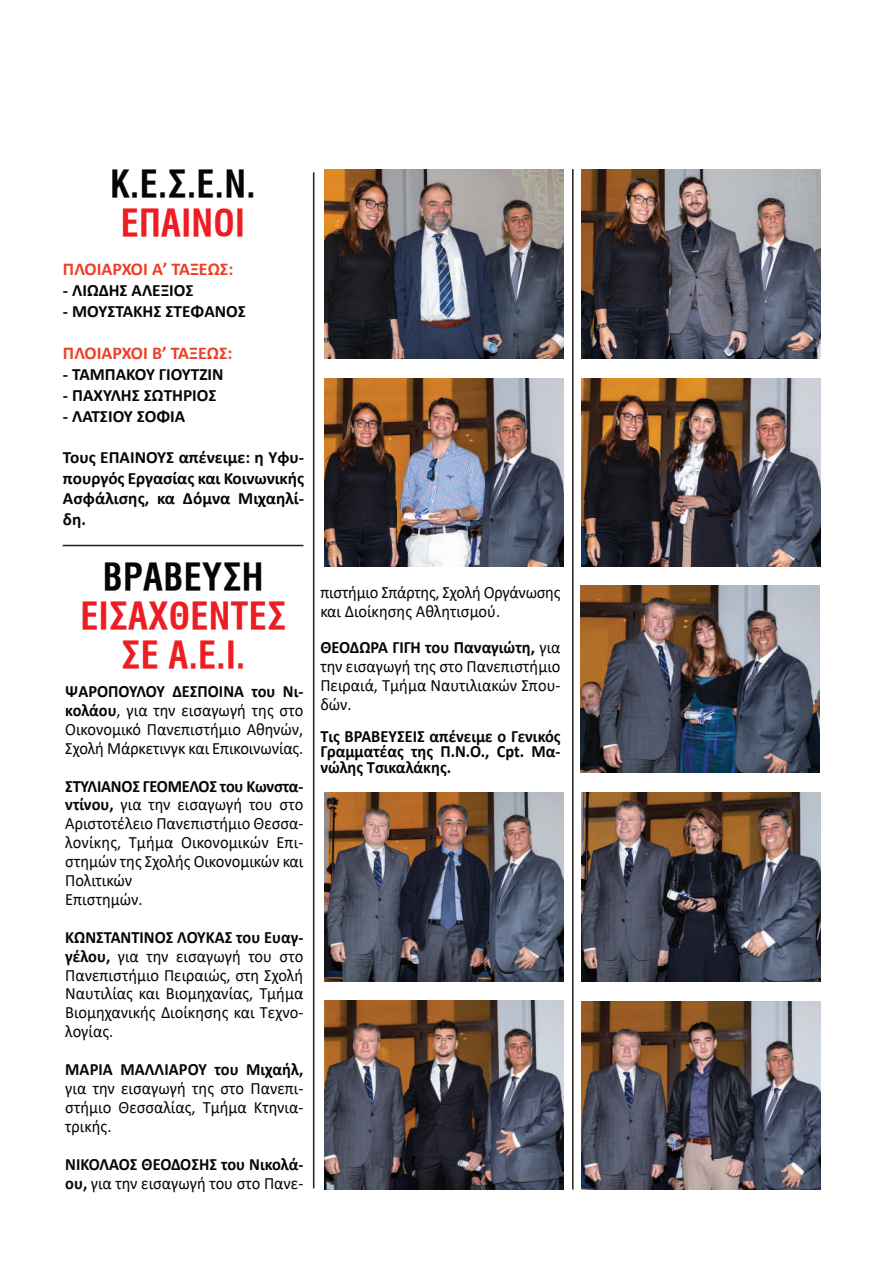
<style>
.page{position:relative;width:893px;height:1263px;background:#fff}
.page>*{position:absolute;margin:0;border:0;box-sizing:border-box;transform-origin:0 0}
.t1{font:37.5px/39px "UB Helvetica Cond Bold";letter-spacing:.01em;color:#ee1d23;text-align:center}
.t2{font:37.5px "UB Helvetica Cond Bold";letter-spacing:.01em;color:#080505}
.t3{font:700 18px "Calibri";color:#ef3e25}
.t4{font:17.25px/18.9px "Calibri";color:#080505;text-align:justify;scale:.95 1}
.t5{font:700 17.25px/20.7px "Calibri";color:#080505;text-align:justify}
.t6{font:700 17.25px/15.9px "Calibri";color:#080505;scale:.95 1}
.s1{font-weight:700}
.s2{font-weight:400}
</style>
<div class="page">
<img style="left:325px;top:170px;width:239px;height:188px">
<img style="left:582px;top:170px;width:239px;height:188px">
<img style="left:325px;top:378px;width:239px;height:189px">
<img style="left:582px;top:378px;width:239px;height:189px">
<img style="left:325px;top:793px;width:239px;height:188px">
<img style="left:582px;top:793px;width:239px;height:188px">
<img style="left:582px;top:1001px;width:239px;height:188px">
<img style="left:325px;top:1001px;width:239px;height:188px">
<img style="left:581px;top:585px;width:239px;height:188px">
<hr style="left:313px;top:172px;width:1px;height:1016px;background:#231f20">
<hr style="left:572px;top:169px;width:2px;height:1020px;background:#231f20">
<hr style="left:63px;top:545px;width:240px;height:1px;background:#231f20">
<h1 class="t2" style="left:110px;top:163px;width:147px">Κ.Ε.Σ.Ε.Ν.</h1>
<h1 class="t1" style="left:121px;top:204px;width:126px">ΕΠΑΙΝΟΙ</h1>
<p class="t3" style="left:63px;top:262px;width:172px">ΠΛΟΙΑΡΧΟΙ Α’ ΤΑΞΕΩΣ:</p>
<p class="t5" style="left:63px;top:282px;width:132px">- ΛΙΩΔΗΣ ΑΛΕΞΙΟΣ</p>
<p class="t5" style="left:63px;top:302px;width:184px">- ΜΟΥΣΤΑΚΗΣ ΣΤΕΦΑΝΟΣ</p>
<p class="t3" style="left:63px;top:346px;width:171px">ΠΛΟΙΑΡΧΟΙ Β’ ΤΑΞΕΩΣ:</p>
<p class="t5" style="left:63px;top:365px;width:162px">- ΤΑΜΠΑΚΟΥ ΓΙΟΥΤΖΙΝ</p>
<p class="t5" style="left:63px;top:386px;width:155px">- ΠΑΧΥΛΗΣ ΣΩΤΗΡΙΟΣ</p>
<p class="t5" style="left:63px;top:407px;width:124px">- ΛΑΤΣΙΟΥ ΣΟΦΙΑ</p>
<p class="t5" style="left:63px;top:448px;width:243px">Τους ΕΠΑΙΝΟΥΣ απένειμε: η Υφυ&shy;πουργός Εργασίας και Κοινωνικής Ασφάλισης, κα Δόμνα Μιχαηλί&shy;δη.</p>
<h1 class="t2" style="left:103px;top:556px;width:162px">ΒΡΑΒΕΥΣΗ</h1>
<h1 class="t1" style="left:80px;top:597px;width:207px">ΕΙΣΑΧΘΕΝΤΕΣ<br>ΣΕ Α.Ε.Ι.</h1>
<p class="t4" style="left:65px;top:683px;width:252px"><span class="s1">ΨΑΡΟΠΟΥΛΟΥ ΔΕΣΠΟΙΝΑ του Νι&shy;κολάου</span>, για την εισαγωγή της στο Οικονομικό Πανεπιστήμιο Αθηνών, Σχολή Μάρκετινγκ και Επικοινωνίας.</p>
<p class="t4" style="left:65px;top:778px;width:252px;text-align:left"><span class="s1">ΣΤΥΛΙΑΝΟΣ ΓΕΟΜΕΛΟΣ του Κωνστα&shy;ντίνου,</span> για την εισαγωγή του στο<br>Αριστοτέλειο Πανεπιστήμιο Θεσσα&shy;λονίκης, Τμήμα Οικονομικών Επι&shy;στημών της Σχολής Οικονομικών και<br>Πολιτικών<br>Επιστημών.</p>
<p class="t4" style="left:65px;top:929px;width:252px"><span class="s1">ΚΩΝΣΤΑΝΤΙΝΟΣ ΛΟΥΚΑΣ του Ευαγ&shy;γέλου,</span> για την εισαγωγή του στο Πανεπιστήμιο Πειραιώς, στη Σχολή Ναυτιλίας και Βιομηχανίας, Τμήμα Βιομηχανικής Διοίκησης και Τεχνο&shy;λογίας.</p>
<p class="t6" style="left:65px;top:1063px;width:252px">ΜΑΡΙΑ ΜΑΛΛΙΑΡΟΥ του Μιχαήλ,</p>
<p class="t4" style="left:65px;top:1080px;width:252px">για την εισαγωγή της στο Πανεπι&shy;στήμιο Θεσσαλίας, Τμήμα Κτηνια&shy;τρικής.</p>
<p class="t6" style="left:65px;top:1156px;width:252px;line-height:18.9px">ΝΙΚΟΛΑΟΣ ΘΕΟΔΟΣΗΣ του Νικολά&shy;ου, <span class="s2">για την εισαγωγή του στο Πανε-</span></p>
<p class="t4" style="left:320px;top:584px;width:254px">πιστήμιο Σπάρτης, Σχολή Οργάνωσης και Διοίκησης Αθλητισμού.</p>
<p class="t4" style="left:320px;top:639px;width:254px"><span class="s1">ΘΕΟΔΩΡΑ ΓΙΓΗ του Παναγιώτη,</span> για την εισαγωγή της στο Πανεπιστήμιο Πειραιά, Τμήμα Ναυτιλιακών Σπου&shy;δών.</p>
<p class="t6" style="left:320px;top:729px;width:254px;text-align:justify">Τις ΒΡΑΒΕΥΣΕΙΣ απένειμε ο Γενικός Γραμματέας της Π.Ν.Ο., Cpt. Μα&shy;νώλης Τσικαλάκης.</p>
</div>
